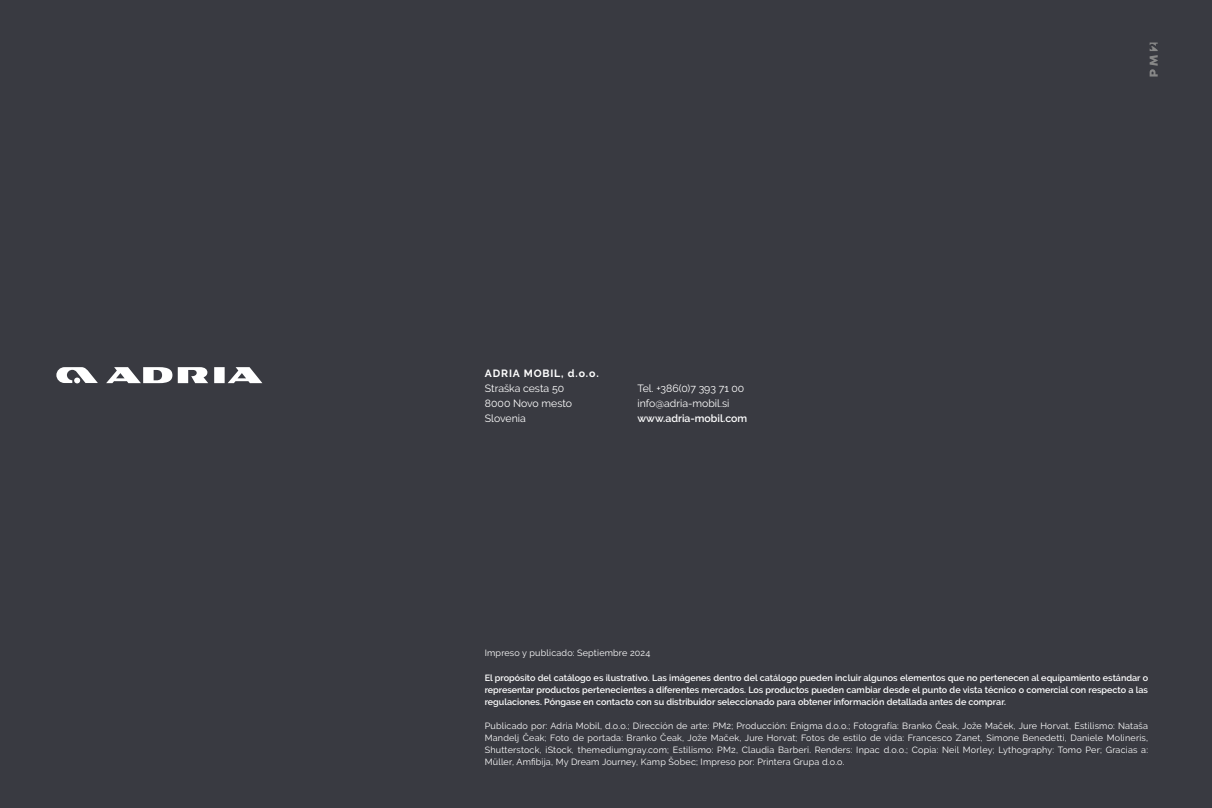
<style>
.page{position:relative;width:1212px;height:808px;background:#393a41}
.page>*{position:absolute;margin:0;border:0;box-sizing:border-box;transform-origin:0 0}
.t1{font:10.5px/15px "Raleway";color:#fff}
.t2{font:600 10.5px "Raleway";color:#fff}
.t3{font:700 10.5px "Raleway";letter-spacing:.08em;color:#fff}
.t4{font:9px/12px "Raleway";letter-spacing:.02em;color:#fff;text-align:justify}
.t5{font:600 9px/12px "Raleway";color:#fff;text-align:justify}
</style>
<div class="page">
<svg style="left:1149px;top:43px;width:9px;height:34px"></svg>
<svg style="left:56px;top:367px;width:42px;height:16px"></svg>
<svg style="left:106px;top:367px;width:156px;height:16px"></svg>
<p class="t3" style="left:485px;top:367px;width:115px">ADRIA MOBIL, d.o.o.</p>
<p class="t1" style="left:485px;top:381px;width:89px">Straška cesta 50<br>8000 Novo mesto<br>Slovenia</p>
<p class="t1" style="left:637px;top:381px;width:108px">Tel. +386(0)7 393 71 00 info@adria-mobil.si</p>
<p class="t2" style="left:637px;top:412px;width:111px">www.adria-mobil.com</p>
<p class="t4" style="left:485px;top:646px;width:167px">Impreso y publicado: Septiembre 2024</p>
<p class="t5" style="left:485px;top:672px;width:665px">El propósito del catálogo es ilustrativo. Las imágenes dentro del catálogo pueden incluir algunos elementos que no pertenecen al equipamiento estándar o representar productos pertenecientes a diferentes mercados. Los productos pueden cambiar desde el punto de vista técnico o comercial con respecto a las regulaciones. Póngase en contacto con su distribuidor seleccionado para obtener información detallada antes de comprar.</p>
<p class="t4" style="left:485px;top:720px;width:665px">Publicado por: Adria Mobil, d.o.o.; Dirección de arte: PM2; Producción: Enigma d.o.o.; Fotografía: Branko Čeak, Jože Maček, Jure Horvat, Estilismo: Nataša Mandelj Čeak; Foto de portada: Branko Čeak, Jože Maček, Jure Horvat; Fotos de estilo de vida: Francesco Zanet, Simone Benedetti, Daniele Molineris, Shutterstock, iStock, themediumgray.com; Estilismo: PM2, Claudia Barberi. Renders: Inpac d.o.o.; Copia: Neil Morley; Lythography: Tomo Per; Gracias a:<br>Müller, Amfibija, My Dream Journey, Kamp Šobec; Impreso por: Printera Grupa d.o.o.</p>
</div>
